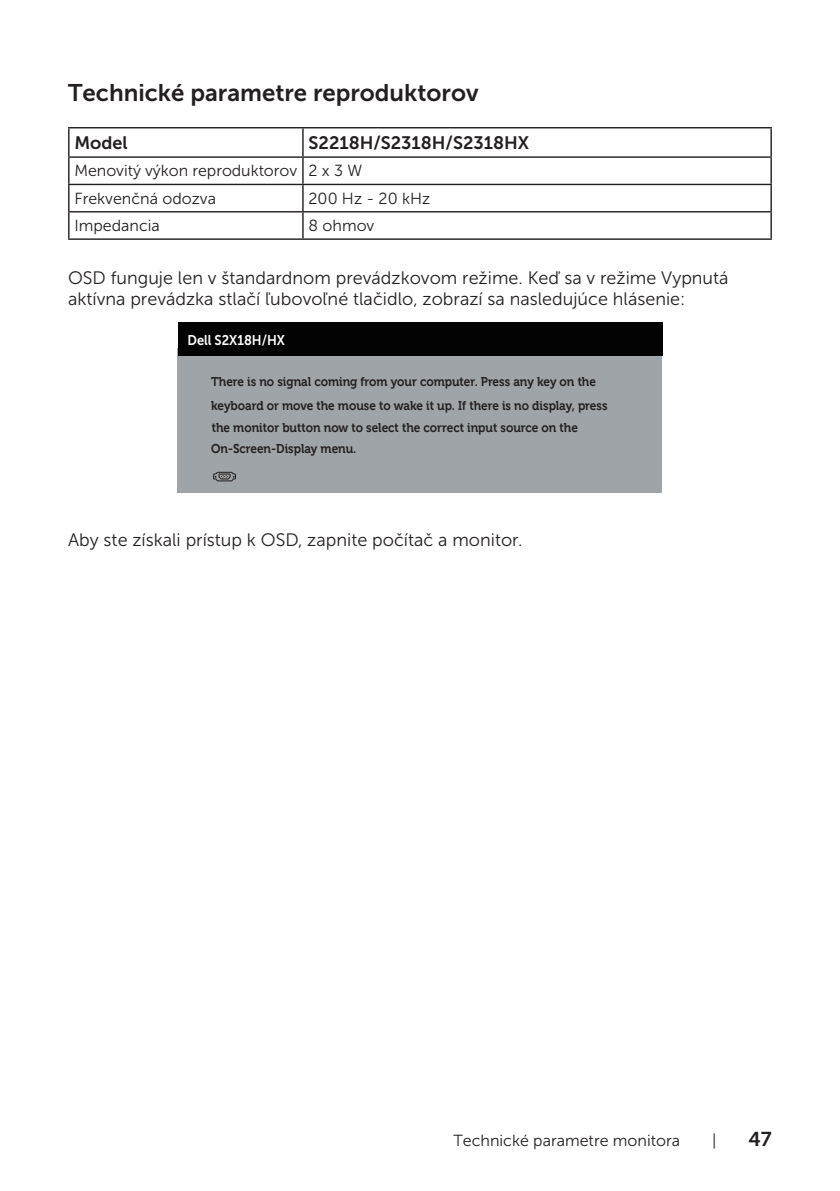
<style>
.page{position:relative;width:840px;height:1191px;background:#fff}
.page>*{position:absolute;margin:0;border:0;box-sizing:border-box;transform-origin:0 0}
.Head_3{font:24px "Museo Sans For Dell 700";color:#231f20}
.t1{font:20px "Museo Sans For Dell 700";color:#231f20}
.text{font:18px/21.6px "Museo Sans For Dell 300";color:#231f20}
.text-2{font:18px "Museo Sans For Dell 700";color:#231f20}
.t2{font:16px "Museo Sans For Dell 300";color:#231f20}
.t3{font:14px "Museo Sans For Dell 700";color:#fff;scale:.92 1}
.t4{font:700 12.8px/23.8px "Museo For Dell";color:#231f20;scale:.92 1}
</style>
<div class="page">
<hr style="left:68px;top:127px;width:235px;height:1px;background:#231f20">
<hr style="left:303px;top:127px;width:468px;height:1px;background:#231f20">
<hr style="left:68px;top:156px;width:235px;height:2px;background:#231f20">
<hr style="left:303px;top:156px;width:468px;height:2px;background:#231f20">
<hr style="left:68px;top:184px;width:235px;height:1px;background:#231f20">
<hr style="left:303px;top:184px;width:468px;height:1px;background:#231f20">
<hr style="left:68px;top:211px;width:235px;height:1px;background:#231f20">
<svg style="left:68px;top:128px;width:1px;height:110px"></svg>
<hr style="left:303px;top:211px;width:468px;height:1px;background:#231f20">
<svg style="left:302px;top:128px;width:1px;height:110px"></svg>
<svg style="left:770px;top:128px;width:1px;height:110px"></svg>
<hr style="left:68px;top:238px;width:235px;height:2px;background:#231f20">
<hr style="left:303px;top:238px;width:468px;height:2px;background:#231f20">
<div style="left:177px;top:348px;width:485px;height:145px;background:#9ea4a7"></div>
<div style="left:178px;top:323px;width:484px;height:33px;background:#030303"></div>
<svg style="left:213px;top:471px;width:23px;height:11px"></svg>
<p class="Head_3" style="left:68px;top:79px;width:411px">Technické parametre reproduktorov</p>
<p class="text-2" style="left:74px;top:132px;width:55px">Model</p>
<p class="text-2" style="left:308px;top:132px;width:222px">S2218H/S2318H/S2318HX</p>
<p class="t2" style="left:74px;top:162px;width:224px">Menovitý výkon reproduktorov</p>
<p class="t2" style="left:308px;top:162px;width:55px">2 x 3 W</p>
<p class="t2" style="left:74px;top:190px;width:143px">Frekvenčná odozva</p>
<p class="t2" style="left:308px;top:190px;width:123px">200 Hz - 20 kHz</p>
<p class="t2" style="left:74px;top:217px;width:87px">Impedancia</p>
<p class="t2" style="left:308px;top:217px;width:67px">8 ohmov</p>
<p class="text" style="left:68px;top:267px;width:661px">OSD funguje len v štandardnom prevádzkovom režime. Keď sa v režime Vypnutá aktívna prevádzka stlačí ľubovoľné tlačidlo, zobrazí sa nasledujúce hlásenie:</p>
<p class="t3" style="left:187px;top:333px;width:107px">Dell S2X18H/HX</p>
<p class="t4" style="left:211px;top:370px;width:432px">There is no signal coming from your computer. Press any key on the keyboard or move the mouse to wake it up. If there is no display, press</p>
<p class="t4" style="left:211px;top:416px;width:400px;line-height:21.6px">the monitor button now to select the correct input source on the<br>On-Screen-Display menu.</p>
<p class="text" style="left:68px;top:529px;width:455px">Aby ste získali prístup k OSD, zapnite počítač a monitor.</p>
<p class="t2" style="left:453px;top:1131px;width:228px">Technické parametre monitora</p>
<p class="t2" style="left:711px;top:1131px;width:6px">|</p>
<h2 class="t1" style="left:748px;top:1127px;width:25px">47</h2>
</div>
